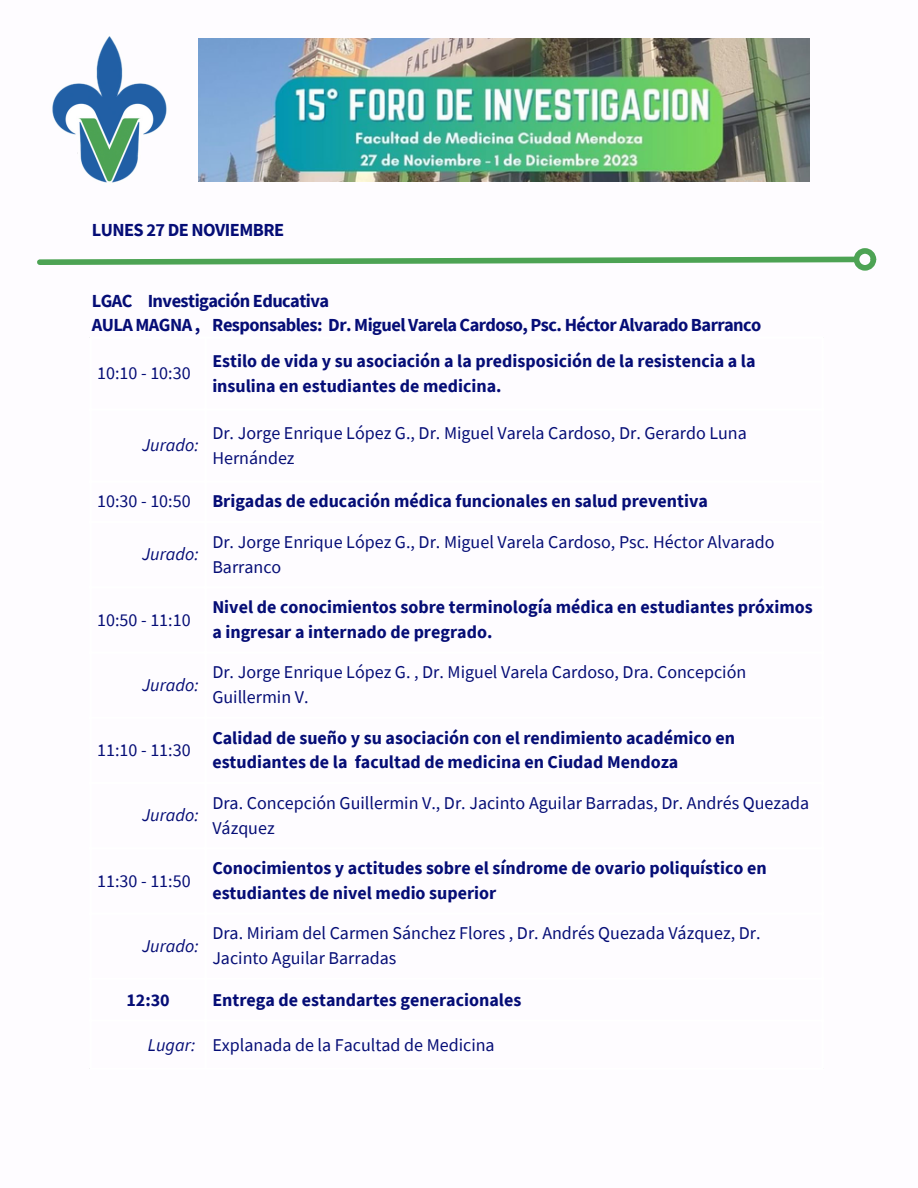
<style>
.page{position:relative;width:918px;height:1188px;background:#fff}
.page>*{position:absolute;margin:0;border:0;box-sizing:border-box;transform-origin:0 0}
.t1{font:700 18.45px "Source Sans Pro";letter-spacing:-.03em;color:#050d76}
.t2{font:700 18px/24.8px "Source Sans Pro";color:#050d76}
.t3{font:18px/24.8px "Source Sans Pro";color:#050d76}
.t4{font:italic 18px "Source Sans Pro";color:#050d76}
</style>
<div class="page">
<img style="left:52px;top:36px;width:115px;height:147px">
<img style="left:198px;top:38px;width:611px;height:143px">
<svg style="left:37px;top:254px;width:819px;height:12px"></svg>
<div style="left:854px;top:248px;width:22px;height:23px;border:6px solid #4da354;border-radius:50%"></div>
<p class="t1" style="left:92px;top:218px;width:194px">LUNES 27 DE NOVIEMBRE</p>
<p class="t1" style="left:92px;top:289px;width:239px">LGAC Investigación Educativa</p>
<p class="t1" style="left:92px;top:313px;width:671px">AULA MAGNA , Responsables: Dr. Miguel Varela Cardoso, Psc. Héctor Alvarado Barranco</p>
<p class="t3" style="left:97px;top:360px;width:95px">10:10 - 10:30</p>
<p class="t2" style="left:212px;top:348px;width:545px">Estilo de vida y su asociación a la predisposición de la resistencia a la insulina en estudiantes de medicina.</p>
<p class="t4" style="left:142px;top:433px;width:58px">Jurado:</p>
<p class="t3" style="left:212px;top:420px;width:536px">Dr. Jorge Enrique López G., Dr. Miguel Varela Cardoso, Dr. Gerardo Luna<br>Hernández</p>
<p class="t3" style="left:97px;top:489px;width:95px">10:30 - 10:50</p>
<p class="t2" style="left:212px;top:489px;width:497px">Brigadas de educación médica funcionales en salud preventiva</p>
<p class="t4" style="left:142px;top:543px;width:58px">Jurado:</p>
<p class="t3" style="left:212px;top:529px;width:564px">Dr. Jorge Enrique López G., Dr. Miguel Varela Cardoso, Psc. Héctor Alvarado<br>Barranco</p>
<p class="t3" style="left:97px;top:607px;width:95px">10:50 - 11:10</p>
<p class="t4" style="left:142px;top:673px;width:58px">Jurado:</p>
<p class="t3" style="left:97px;top:737px;width:95px">11:10 - 11:30</p>
<p class="t4" style="left:142px;top:804px;width:58px">Jurado:</p>
<p class="t3" style="left:97px;top:868px;width:95px">11:30 - 11:50</p>
<p class="t4" style="left:142px;top:934px;width:58px">Jurado:</p>
<p class="t2" style="left:212px;top:594px;width:602px">Nivel de conocimientos sobre terminología médica en estudiantes próximos a ingresar a internado de pregrado.</p>
<p class="t3" style="left:212px;top:660px;width:536px">Dr. Jorge Enrique López G. , Dr. Miguel Varela Cardoso, Dra. Concepción<br>Guillermin V.</p>
<p class="t2" style="left:212px;top:725px;width:524px">Calidad de sueño y su asociación con el rendimiento académico en estudiantes de la facultad de medicina en Ciudad Mendoza</p>
<p class="t3" style="left:212px;top:790px;width:598px">Dra. Concepción Guillermin V., Dr. Jacinto Aguilar Barradas, Dr. Andrés Quezada<br>Vázquez</p>
<p class="t2" style="left:212px;top:855px;width:556px">Conocimientos y actitudes sobre el síndrome de ovario poliquístico en estudiantes de nivel medio superior</p>
<p class="t3" style="left:212px;top:921px;width:550px">Dra. Miriam del Carmen Sánchez Flores , Dr. Andrés Quezada Vázquez, Dr.<br>Jacinto Aguilar Barradas</p>
<p class="t2" style="left:126px;top:987px;width:45px">12:30</p>
<p class="t2" style="left:212px;top:987px;width:311px">Entrega de estandartes generacionales</p>
<p class="t4" style="left:148px;top:1033px;width:49px">Lugar:</p>
<p class="t3" style="left:212px;top:1032px;width:284px">Explanada de la Facultad de Medicina</p>
</div>
